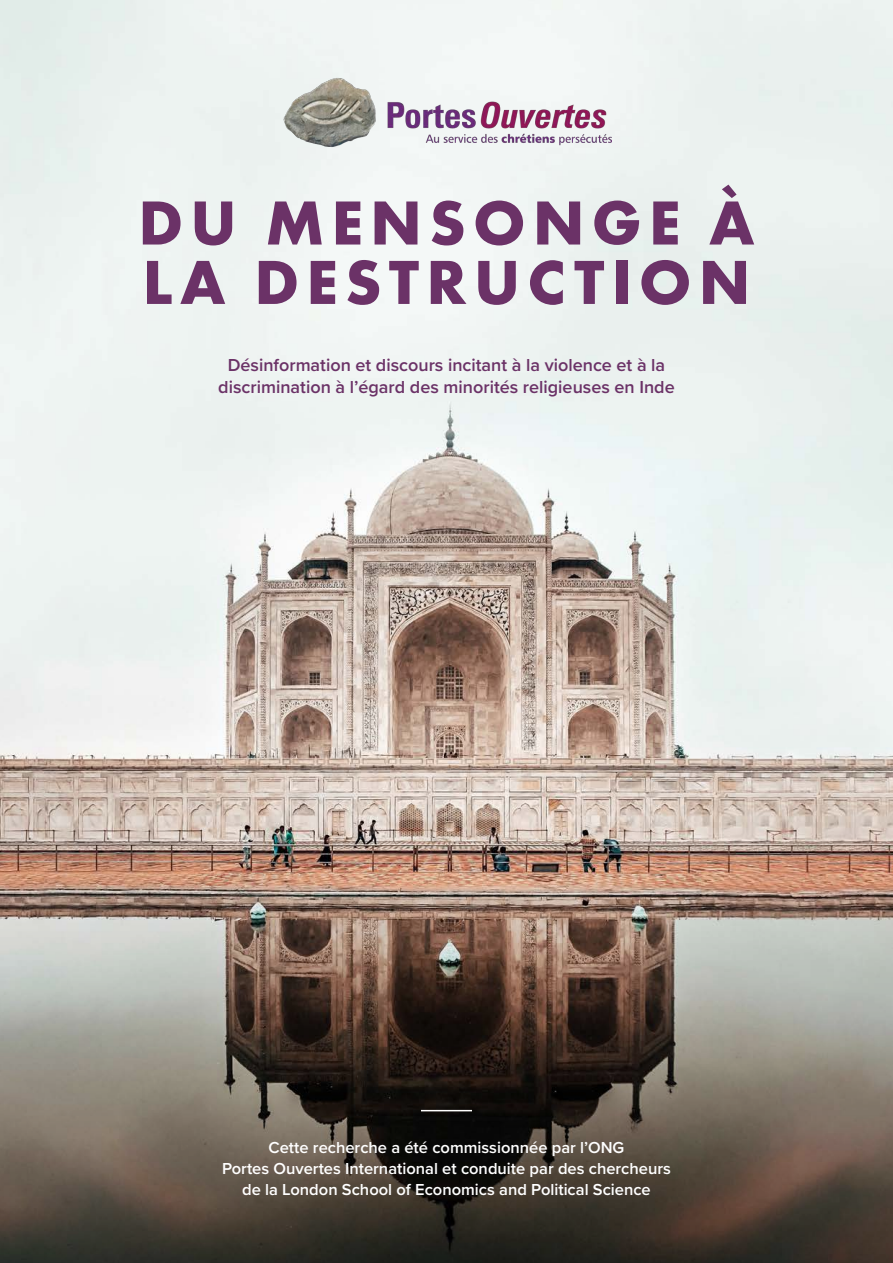
<style>
.page{position:relative;width:893px;height:1263px;background:#fff}
.page>*{position:absolute;margin:0;border:0;box-sizing:border-box;transform-origin:0 0}
.t1{font:700 64.5px/59.4px "Futura PT";letter-spacing:.11em;color:#6b3267}
.t2{font:600 18px/21.6px "Proxima Nova";color:#6b3267;text-align:center}
.t3{font:600 16.5px/21px "Proxima Nova";color:#fff;text-align:center}
</style>
<div class="page">
<img style="left:0;top:0;width:893px;height:765px">
<img style="left:0;top:765px;width:893px;height:498px">
<img style="left:282px;top:78px;width:329px;height:71px">
<hr style="left:421px;top:1110px;width:51px;height:1px;background:#fff">
<h1 class="t1" style="left:138px;top:192px;width:618px">DU MENSONGE À<br>LA DESTRUCTION</h1>
<p class="t2" style="left:218px;top:354px;width:458px">Désinformation et discours incitant à la violence et à la discrimination à l’égard des minorités religieuses en Inde</p>
<p class="t3" style="left:222px;top:1136px;width:450px">Cette recherche a été commissionnée par l’ONG<br>Portes Ouvertes International et conduite par des chercheurs de la London School of Economics and Political Science</p>
</div>
